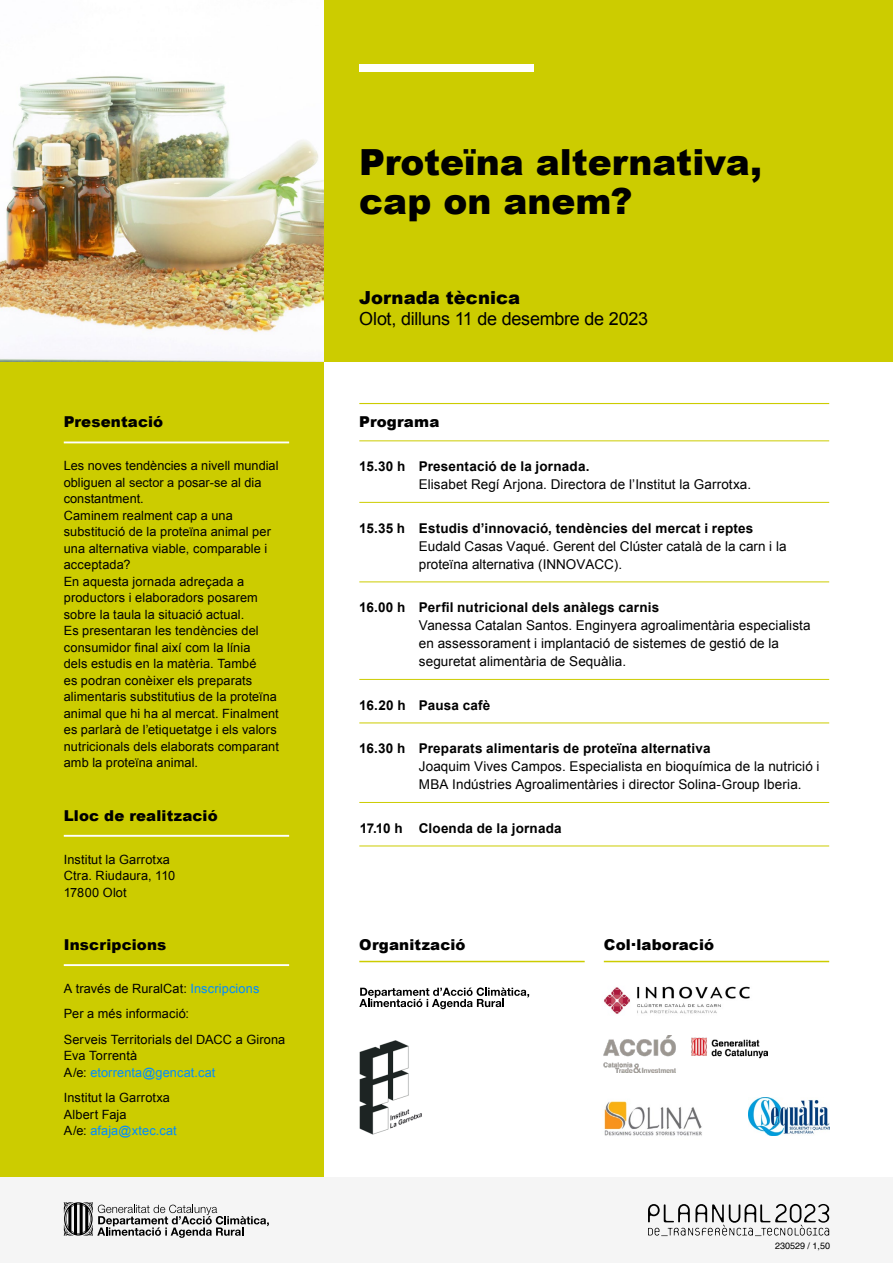
<style>
.page{position:relative;width:893px;height:1263px;background:#fff}
.page>*{position:absolute;margin:0;border:0;box-sizing:border-box;transform-origin:0 0}
.t1{font:900 36px/39px "Arial";color:#000}
.t2{font:18px "Arial";letter-spacing:-.015em;color:#000}
.t3{font:900 18px "Arial";letter-spacing:.005em;color:#000}
.t4{font:900 15px "Arial";letter-spacing:.01em;color:#000}
.P1{font:13.5px/18px "Arial";letter-spacing:.005em;color:#000}
.P1-2{font:700 13.5px "Arial";letter-spacing:.01em;color:#000}
.P4{font:12.75px/16.5px "Arial";letter-spacing:.01em;color:#000}
.P4-2{font:12.75px "Arial";letter-spacing:.01em;color:#008cff}
.t5{font:9px "Helvetica";color:#000}
.s1{color:#008cff}
.s2{color:#000}
.s3{font-weight:700}
</style>
<div class="page">
<div style="left:0;top:361px;width:323px;height:817px;background:#cc0"></div>
<div style="left:323px;top:0;width:570px;height:361px;background:#cc0"></div>
<div style="left:0;top:1178px;width:893px;height:85px;background:#f5f5f5"></div>
<svg style="left:64px;top:1202px;width:205px;height:36px"></svg>
<div style="left:359px;top:64px;width:175px;height:7px;background:#fff"></div>
<svg style="left:648px;top:1204px;width:181px;height:32px"></svg>
<hr style="left:359px;top:403px;width:470px;height:1px;background:#cc0">
<hr style="left:359px;top:440px;width:470px;height:1px;background:#cc0">
<hr style="left:359px;top:502px;width:470px;height:1px;background:#cc0">
<hr style="left:359px;top:581px;width:470px;height:1px;background:#cc0">
<hr style="left:359px;top:679px;width:470px;height:1px;background:#cc0">
<hr style="left:359px;top:722px;width:470px;height:1px;background:#cc0">
<hr style="left:359px;top:802px;width:470px;height:1px;background:#cc0">
<hr style="left:359px;top:845px;width:470px;height:1px;background:#cc0">
<hr style="left:64px;top:441px;width:225px;height:2px;background:#fff">
<hr style="left:64px;top:835px;width:225px;height:2px;background:#fff">
<hr style="left:64px;top:964px;width:225px;height:2px;background:#fff">
<hr style="left:359px;top:961px;width:226px;height:1px;background:#cc0">
<hr style="left:604px;top:961px;width:225px;height:1px;background:#cc0">
<img style="left:0;top:76px;width:323px;height:285px">
<svg style="left:359px;top:987px;width:170px;height:22px"></svg>
<img style="left:604px;top:986px;width:146px;height:28px">
<img style="left:359px;top:1041px;width:63px;height:94px">
<img style="left:748px;top:1098px;width:81px;height:37px">
<img style="left:604px;top:1101px;width:98px;height:35px">
<img style="left:604px;top:1035px;width:163px;height:37px">
<h6 class="t4" style="left:64px;top:411px;width:101px">Presentació</h6>
<p class="P4" style="left:64px;top:458px;width:217px">Les noves tendències a nivell mundial obliguen al sector a posar-se al dia constantment.<br>Caminem realment cap a una substitució de la proteïna animal per una alternativa viable, comparable i acceptada?<br>En aquesta jornada adreçada a productors i elaboradors posarem sobre la taula la situació actual.<br>Es presentaran les tendències del consumidor final així com la línia<br>dels estudis en la matèria. També<br>es podran conèixer els preparats alimentaris substitutius de la proteïna animal que hi ha al mercat. Finalment es parlarà de l’etiquetatge i els valors nutricionals dels elaborats comparant amb la proteïna animal.</p>
<h6 class="t4" style="left:64px;top:804px;width:155px">Lloc de realització</h6>
<p class="P4" style="left:64px;top:851px;width:108px">Institut la Garrotxa</p>
<p class="P4" style="left:64px;top:867px;width:113px">Ctra. Riudaura, 110</p>
<p class="P4" style="left:64px;top:884px;width:64px">17800 Olot</p>
<h6 class="t4" style="left:64px;top:934px;width:104px">Inscripcions</h6>
<p class="P4" style="left:64px;top:980px;width:197px">A través de RuralCat: <span class="s1">Inscripcions</span></p>
<p class="P4" style="left:64px;top:1006px;width:127px">Per a més informació:</p>
<p class="P4" style="left:64px;top:1031px;width:223px">Serveis Territorials del DACC a Girona</p>
<p class="P4" style="left:64px;top:1048px;width:75px">Eva Torrentà</p>
<p class="P4-2" style="left:64px;top:1064px;width:153px"><span class="s2">A/e:</span> etorrenta@gencat.cat</p>
<p class="P4" style="left:64px;top:1090px;width:108px">Institut la Garrotxa</p>
<p class="P4" style="left:64px;top:1106px;width:64px">Albert Faja</p>
<p class="P4-2" style="left:64px;top:1122px;width:114px"><span class="s2">A/e:</span> afaja@xtec.cat</p>
<h1 class="t1" style="left:359px;top:141px;width:404px">Proteïna alternativa, cap on anem?</h1>
<h2 class="t3" style="left:359px;top:285px;width:162px">Jornada tècnica</h2>
<h3 class="t2" style="left:359px;top:307px;width:290px">Olot, dilluns 11 de desembre de 2023</h3>
<h4 class="t4" style="left:359px;top:411px;width:82px">Programa</h4>
<p class="P1" style="left:419px;top:457px;width:334px;text-indent:-60px"><span class="s3">15.30 h Presentació de la jornada.<br></span>Elisabet Regí Arjona. Directora de l’Institut la Garrotxa.</p>
<p class="P1" style="left:419px;top:519px;width:369px;text-indent:-60px"><span class="s3">15.35 h Estudis d’innovació, tendències del mercat i reptes<br></span>Eudald Casas Vaqué. Gerent del Clúster català de la carn i la proteïna alternativa (INNOVACC).</p>
<p class="P1" style="left:419px;top:598px;width:393px;text-indent:-60px"><span class="s3">16.00 h Perfil nutricional dels anàlegs carnis<br></span>Vanessa Catalan Santos. Enginyera agroalimentària especialista en assessorament i implantació de sistemes de gestió de la seguretat alimentària de Sequàlia.</p>
<p class="P1-2" style="left:359px;top:696px;width:133px">16.20 h Pausa cafè</p>
<p class="P1" style="left:419px;top:739px;width:402px;text-indent:-60px"><span class="s3">16.30 h Preparats alimentaris de proteïna alternativa<br></span>Joaquim Vives Campos. Especialista en bioquímica de la nutrició i<br>MBA Indústries Agroalimentàries i director Solina-Group Iberia.</p>
<p class="P1-2" style="left:360px;top:819px;width:203px">17.10 h Cloenda de la jornada</p>
<h5 class="t4" style="left:359px;top:934px;width:108px">Organització</h5>
<h5 class="t4" style="left:604px;top:934px;width:112px">Col·laboració</h5>
<p class="t5" style="left:775px;top:1241px;width:57px">230529 / 1,50</p>
</div>
